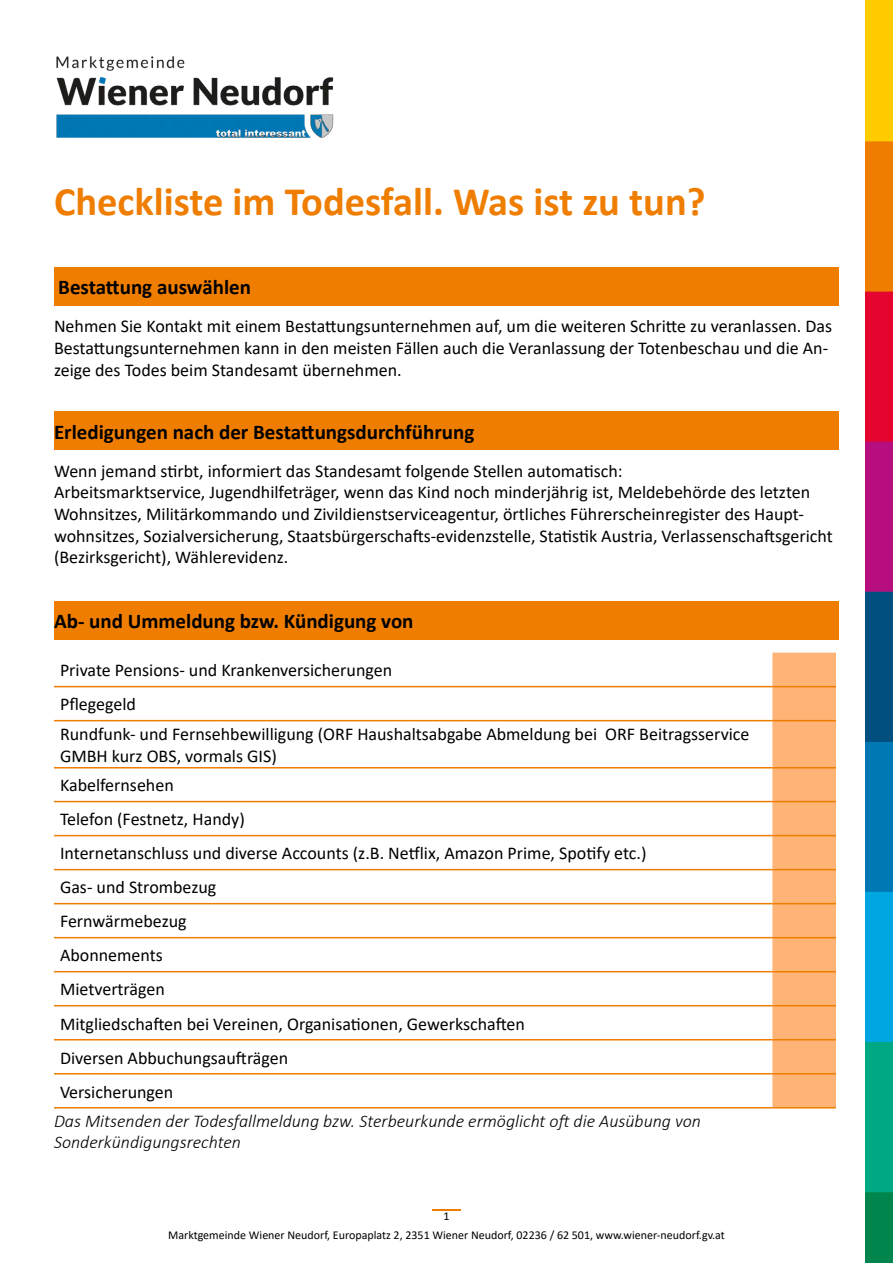
<style>
.page{position:relative;width:893px;height:1263px;background:#fff}
.page>*{position:absolute;margin:0;border:0;box-sizing:border-box;transform-origin:0 0}
.t1{font:700 40.5px "Calibri";color:#ef7d00}
.t2{font:700 21px "Calibri";color:#000}
.t3{font:18px/34px "Calibri";color:#000}
.t4{font:italic 300 18px/21.6px "Calibri";color:#000}
.t5{font:12px "Calibri";color:#000}
</style>
<div class="page">
<div style="left:54px;top:267px;width:785px;height:38px;background:#ef7d00"></div>
<div style="left:54px;top:412px;width:785px;height:38px;background:#ef7d00"></div>
<div style="left:54px;top:601px;width:785px;height:38px;background:#ef7d00"></div>
<div style="left:772px;top:653px;width:64px;height:454px;background:#ffb477"></div>
<hr style="left:54px;top:686px;width:718px;height:1px;background:#ef7d00">
<hr style="left:772px;top:686px;width:64px;height:1px;background:#ef7d00">
<hr style="left:54px;top:720px;width:718px;height:1px;background:#ef7d00">
<hr style="left:772px;top:720px;width:64px;height:1px;background:#ef7d00">
<hr style="left:54px;top:767px;width:718px;height:1px;background:#ef7d00">
<hr style="left:772px;top:767px;width:64px;height:1px;background:#ef7d00">
<hr style="left:54px;top:801px;width:718px;height:1px;background:#ef7d00">
<hr style="left:772px;top:801px;width:64px;height:1px;background:#ef7d00">
<hr style="left:54px;top:835px;width:718px;height:1px;background:#ef7d00">
<hr style="left:772px;top:835px;width:64px;height:1px;background:#ef7d00">
<hr style="left:54px;top:869px;width:718px;height:1px;background:#ef7d00">
<hr style="left:772px;top:869px;width:64px;height:1px;background:#ef7d00">
<hr style="left:54px;top:903px;width:718px;height:1px;background:#ef7d00">
<hr style="left:772px;top:903px;width:64px;height:1px;background:#ef7d00">
<hr style="left:54px;top:937px;width:718px;height:1px;background:#ef7d00">
<hr style="left:772px;top:937px;width:64px;height:1px;background:#ef7d00">
<hr style="left:54px;top:971px;width:718px;height:1px;background:#ef7d00">
<hr style="left:772px;top:971px;width:64px;height:1px;background:#ef7d00">
<hr style="left:54px;top:1005px;width:718px;height:1px;background:#ef7d00">
<hr style="left:772px;top:1005px;width:64px;height:1px;background:#ef7d00">
<hr style="left:54px;top:1039px;width:718px;height:1px;background:#ef7d00">
<hr style="left:772px;top:1039px;width:64px;height:1px;background:#ef7d00">
<hr style="left:54px;top:1073px;width:718px;height:1px;background:#ef7d00">
<hr style="left:772px;top:1073px;width:64px;height:1px;background:#ef7d00">
<hr style="left:54px;top:1107px;width:718px;height:1px;background:#ef7d00">
<hr style="left:772px;top:1107px;width:64px;height:1px;background:#ef7d00">
<img style="left:56px;top:56px;width:278px;height:82px">
<svg style="left:432px;top:1209px;width:29px;height:1px"></svg>
<img style="left:865px;top:0;width:28px;height:1263px">
<h1 class="t1" style="left:54px;top:173px;width:653px">Checkliste im Todesfall. Was ist zu tun?</h1>
<p class="t2" style="left:58px;top:272px;width:194px">Bestattung auswählen</p>
<p class="t3" style="left:54px;top:315px;width:780px;line-height:21.6px">Nehmen Sie Kontakt mit einem Bestattungsunternehmen auf, um die weiteren Schritte zu veranlassen. Das<br>Bestattungsunternehmen kann in den meisten Fällen auch die Veranlassung der Totenbeschau und die An&shy;zeige des Todes beim Standesamt übernehmen.</p>
<p class="t2" style="left:54px;top:417px;width:422px">Erledigungen nach der Bestattungsdurchführung</p>
<p class="t3" style="left:54px;top:460px;width:780px;line-height:21.6px">Wenn jemand stirbt, informiert das Standesamt folgende Stellen automatisch:<br>Arbeitsmarktservice, Jugendhilfeträger, wenn das Kind noch minderjährig ist, Meldebehörde des letzten Wohnsitzes, Militärkommando und Zivildienstserviceagentur, örtliches Führerscheinregister des Haupt&shy;wohnsitzes, Sozialversicherung, Staatsbürgerschafts-evidenzstelle, Statistik Austria, Verlassenschaftsgericht (Bezirksgericht), Wählerevidenz.</p>
<p class="t2" style="left:54px;top:606px;width:361px">Ab- und Ummeldung bzw. Kündigung von</p>
<p class="t3" style="left:60px;top:653px;width:334px">Private Pensions- und Krankenversicherungen<br>Pflegegeld</p>
<p class="t3" style="left:60px;top:723px;width:691px;line-height:21.6px">Rundfunk- und Fernsehbewilligung (ORF Haushaltsabgabe Abmeldung bei ORF Beitragsservice<br>GMBH kurz OBS, vormals GIS)</p>
<p class="t3" style="left:60px;top:768px;width:588px">Kabelfernsehen<br>Telefon (Festnetz, Handy)<br>Internetanschluss und diverse Accounts (z.B. Netflix, Amazon Prime, Spotify etc.)<br>Gas- und Strombezug<br>Fernwärmebezug<br>Abonnements<br>Mietverträgen<br>Mitgliedschaften bei Vereinen, Organisationen, Gewerkschaften<br>Diversen Abbuchungsaufträgen<br>Versicherungen</p>
<p class="t4" style="left:54px;top:1110px;width:648px">Das Mitsenden der Todesfallmeldung bzw. Sterbeurkunde ermöglicht oft die Ausübung von<br>Sonderkündigungsrechten</p>
<p class="t5" style="left:443px;top:1207px;width:8px">1</p>
<p class="t5" style="left:168px;top:1227px;width:558px">Marktgemeinde Wiener Neudorf, Europaplatz 2, 2351 Wiener Neudorf, 02236 / 62 501, www.wiener-neudorf.gv.at</p>
</div>
